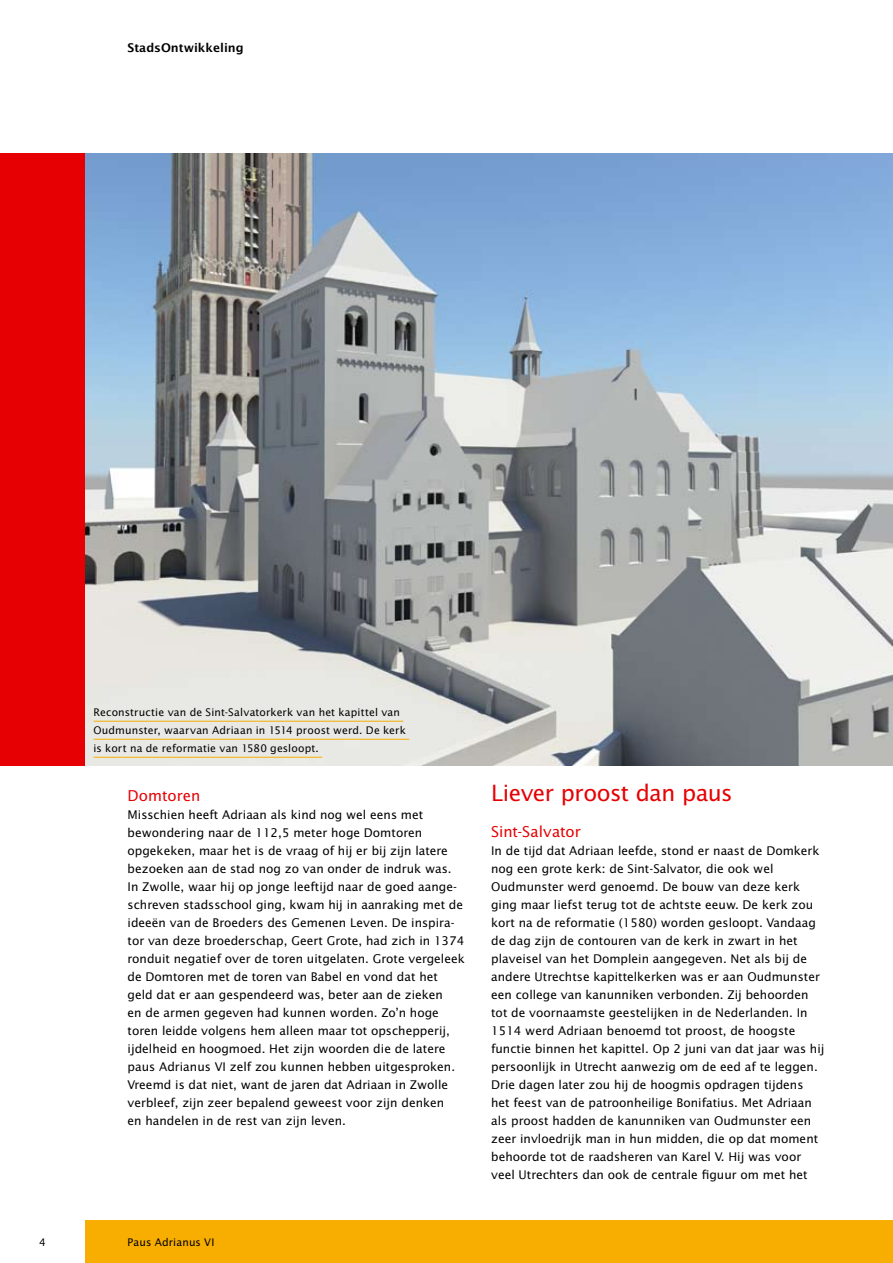
<style>
.page{position:relative;width:893px;height:1263px;background:#fff}
.page>*{position:absolute;margin:0;border:0;box-sizing:border-box;transform-origin:0 0}
.t1{font:22.5px "Lucida Sans";letter-spacing:-.025em;color:#e60003}
.t2{font:15px "Lucida Sans";color:#e60003}
.t3{font:12px/18px "Lucida Sans";color:#000}
.t4{font:600 12px "Lucida Sans";color:#000}
.t5{font:10.5px/18px "Lucida Sans";letter-spacing:.015em;color:#000}
</style>
<div class="page">
<div style="left:85px;top:1220px;width:808px;height:43px;background:#f7ae00"></div>
<div style="left:0;top:153px;width:85px;height:612px;background:#e60003"></div>
<img style="left:85px;top:153px;width:808px;height:612px">
<hr style="left:94px;top:721px;width:309px;height:1px;background:#f7ae00">
<hr style="left:94px;top:739px;width:315px;height:1px;background:#f7ae00">
<hr style="left:94px;top:757px;width:228px;height:1px;background:#f7ae00">
<p class="t4" style="left:128px;top:40px;width:118px">StadsOntwikkeling</p>
<p class="t5" style="left:94px;top:703px;width:314px">Reconstructie van de Sint-Salvatorkerk van het kapittel van<br>Oudmunster, waarvan Adriaan in 1514 proost werd. De kerk is kort na de reformatie van 1580 gesloopt.</p>
<p class="t2" style="left:128px;top:786px;width:74px">Domtoren</p>
<p class="t3" style="left:128px;top:805px;width:339px">Misschien heeft Adriaan als kind nog wel eens met bewondering naar de 112,5 meter hoge Domtoren opgekeken, maar het is de vraag of hij er bij zijn latere bezoeken aan de stad nog zo van onder de indruk was.<br>In Zwolle, waar hij op jonge leeftijd naar de goed aange&shy;schreven stadsschool ging, kwam hij in aanraking met de ideeën van de Broeders des Gemenen Leven. De inspira&shy;tor van deze broederschap, Geert Grote, had zich in 1374 ronduit negatief over de toren uitgelaten. Grote vergeleek de Domtoren met de toren van Babel en vond dat het geld dat er aan gespendeerd was, beter aan de zieken<br>en de armen gegeven had kunnen worden. Zo’n hoge toren leidde volgens hem alleen maar tot opschepperij, ijdelheid en hoogmoed. Het zijn woorden die de latere paus Adrianus VI zelf zou kunnen hebben uitgesproken.<br>Vreemd is dat niet, want de jaren dat Adriaan in Zwolle verbleef, zijn zeer bepalend geweest voor zijn denken<br>en handelen in de rest van zijn leven.</p>
<p class="t5" style="left:39px;top:1233px;width:8px">4</p>
<p class="t5" style="left:128px;top:1233px;width:88px">Paus Adrianus VI</p>
<h1 class="t1" style="left:491px;top:779px;width:243px">Liever proost dan paus</h1>
<p class="t2" style="left:491px;top:822px;width:91px">Sint-Salvator</p>
<p class="t3" style="left:491px;top:841px;width:335px">In de tijd dat Adriaan leefde, stond er naast de Domkerk nog een grote kerk: de Sint-Salvator, die ook wel Oudmunster werd genoemd. De bouw van deze kerk ging maar liefst terug tot de achtste eeuw. De kerk zou kort na de reformatie (1580) worden gesloopt. Vandaag de dag zijn de contouren van de kerk in zwart in het plaveisel van het Domplein aangegeven. Net als bij de andere Utrechtse kapittelkerken was er aan Oudmunster een college van kanunniken verbonden. Zij behoorden tot de voornaamste geestelijken in de Nederlanden. In 1514 werd Adriaan benoemd tot proost, de hoogste functie binnen het kapittel. Op 2 juni van dat jaar was hij persoonlijk in Utrecht aanwezig om de eed af te leggen.<br>Drie dagen later zou hij de hoogmis opdragen tijdens het feest van de patroonheilige Bonifatius. Met Adriaan als proost hadden de kanunniken van Oudmunster een zeer invloedrijk man in hun midden, die op dat moment behoorde tot de raadsheren van Karel V. Hij was voor veel Utrechters dan ook de centrale figuur om met het</p>
</div>
